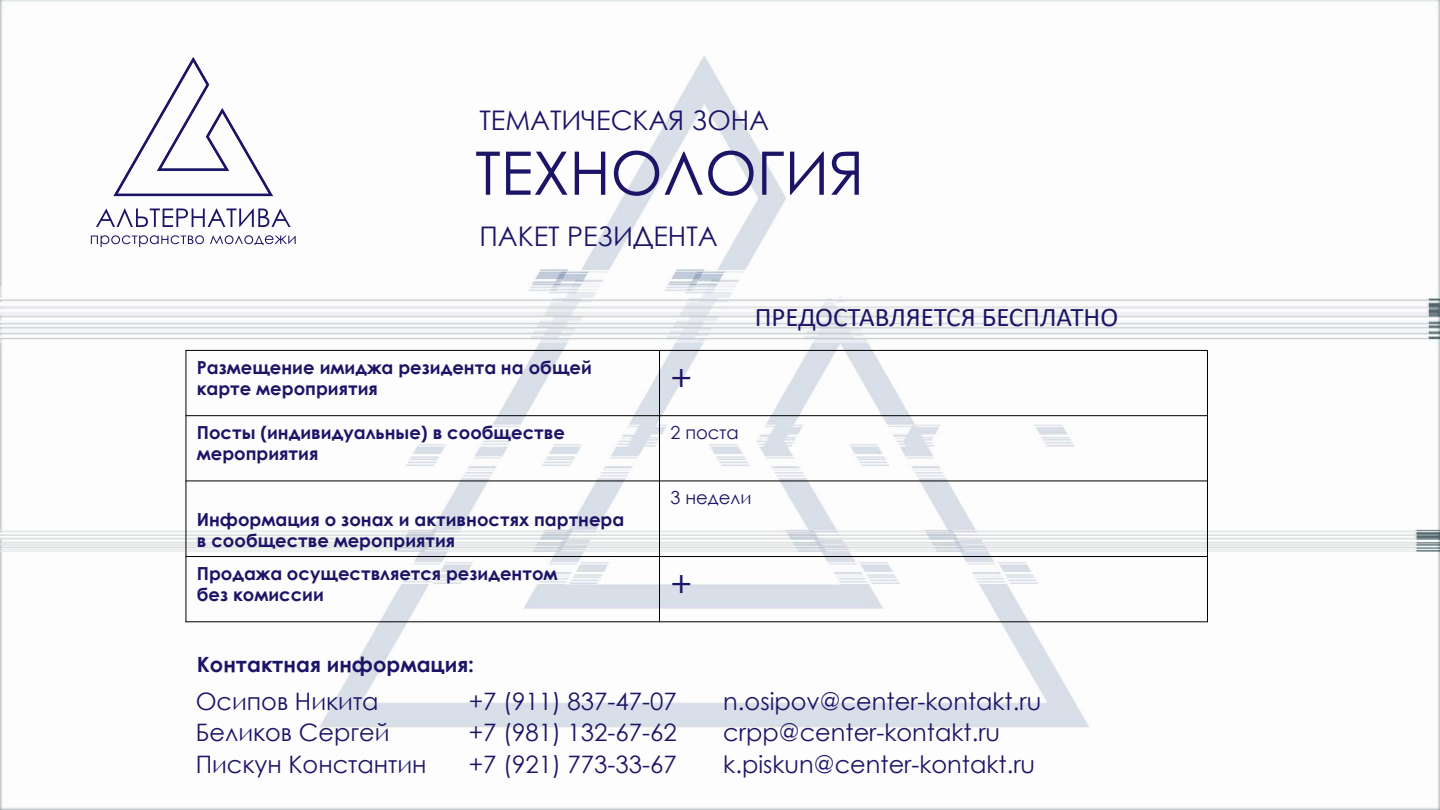
<style>
.page{position:relative;width:1440px;height:810px;background:#fff}
.page>*{position:absolute;margin:0;border:0;box-sizing:border-box;transform-origin:0 0}
.t1{font:60px "Century Gothic";color:#1c1567}
.t2{font:36px "Century Gothic";color:#1c1567}
.t3{font:27px "Century Gothic";color:#1c1567}
.t4{font:27px "Calibri";color:#1c1567}
.t5{font:24px/31.5px "Century Gothic";color:#1c1567}
.t6{font:700 21px "Century Gothic";color:#1c1567}
.t7{font:700 18px/21.6px "Century Gothic";color:#1c1567}
.t8{font:18px "Century Gothic";color:#1c1567}
</style>
<div class="page">
<img style="left:0;top:0;width:1440px;height:810px">
<svg style="left:0;top:287px;width:1429px;height:56px;fill:#f6f8f8"></svg>
<hr style="left:659px;top:350px;width:1px;height:272px;background:#000">
<hr style="left:186px;top:415px;width:1022px;height:1px;background:#000">
<hr style="left:186px;top:481px;width:1022px;height:1px;background:#000">
<hr style="left:186px;top:556px;width:1022px;height:1px;background:#000">
<hr style="left:186px;top:350px;width:1px;height:272px;background:#000">
<hr style="left:1207px;top:350px;width:1px;height:272px;background:#000">
<hr style="left:186px;top:350px;width:1022px;height:1px;background:#000">
<hr style="left:186px;top:622px;width:1022px;height:1px;background:#000">
<svg style="left:96px;top:209px;width:195px;height:18px"></svg>
<svg style="left:114px;top:57px;width:159px;height:139px"></svg>
<svg style="left:91px;top:235px;width:113px;height:12px"></svg>
<svg style="left:210px;top:235px;width:86px;height:10px"></svg>
<h3 class="t3" style="left:479px;top:101px;width:291px">ТЕМАТИЧЕСКАЯ ЗОНА</h3>
<h1 class="t1" style="left:475px;top:131px;width:390px">ТЕХНОЛОГИЯ</h1>
<h3 class="t3" style="left:479px;top:217px;width:240px">ПАКЕТ РЕЗИДЕНТА</h3>
<p class="t7" style="left:197px;top:355px;width:397px">Размещение имиджа резидента на общей карте мероприятия</p>
<h2 class="t2" style="left:670px;top:353px;width:23px">+</h2>
<p class="t7" style="left:197px;top:421px;width:370px">Посты (индивидуальные) в сообществе мероприятия</p>
<p class="t8" style="left:670px;top:420px;width:70px">2 поста</p>
<h3 class="t4" style="left:755px;top:298px;width:365px">ПРЕДОСТАВЛЯЕТСЯ БЕСПЛАТНО</h3>
<p class="t7" style="left:197px;top:508px;width:429px">Информация о зонах и активностях партнера в сообществе мероприятия</p>
<p class="t8" style="left:670px;top:485px;width:83px">3 недели</p>
<p class="t7" style="left:197px;top:562px;width:362px">Продажа осуществляется резидентом без комиссии</p>
<h2 class="t2" style="left:670px;top:559px;width:23px">+</h2>
<p class="t6" style="left:197px;top:648px;width:279px">Контактная информация:</p>
<h3 class="t5" style="left:196px;top:685px;width:232px">Осипов Никита<br>Беликов Сергей<br>Пискун Константин</h3>
<h3 class="t5" style="left:469px;top:685px;width:210px">+7 (911) 837-47-07</h3>
<h3 class="t5" style="left:723px;top:685px;width:319px">n.osipov@center-kontakt.ru</h3>
<h3 class="t5" style="left:469px;top:716px;width:210px">+7 (981) 132-67-62</h3>
<h3 class="t5" style="left:723px;top:716px;width:278px">crpp@center-kontakt.ru</h3>
<h3 class="t5" style="left:469px;top:748px;width:210px">+7 (921) 773-33-67</h3>
<h3 class="t5" style="left:723px;top:748px;width:313px">k.piskun@center-kontakt.ru</h3>
</div>
